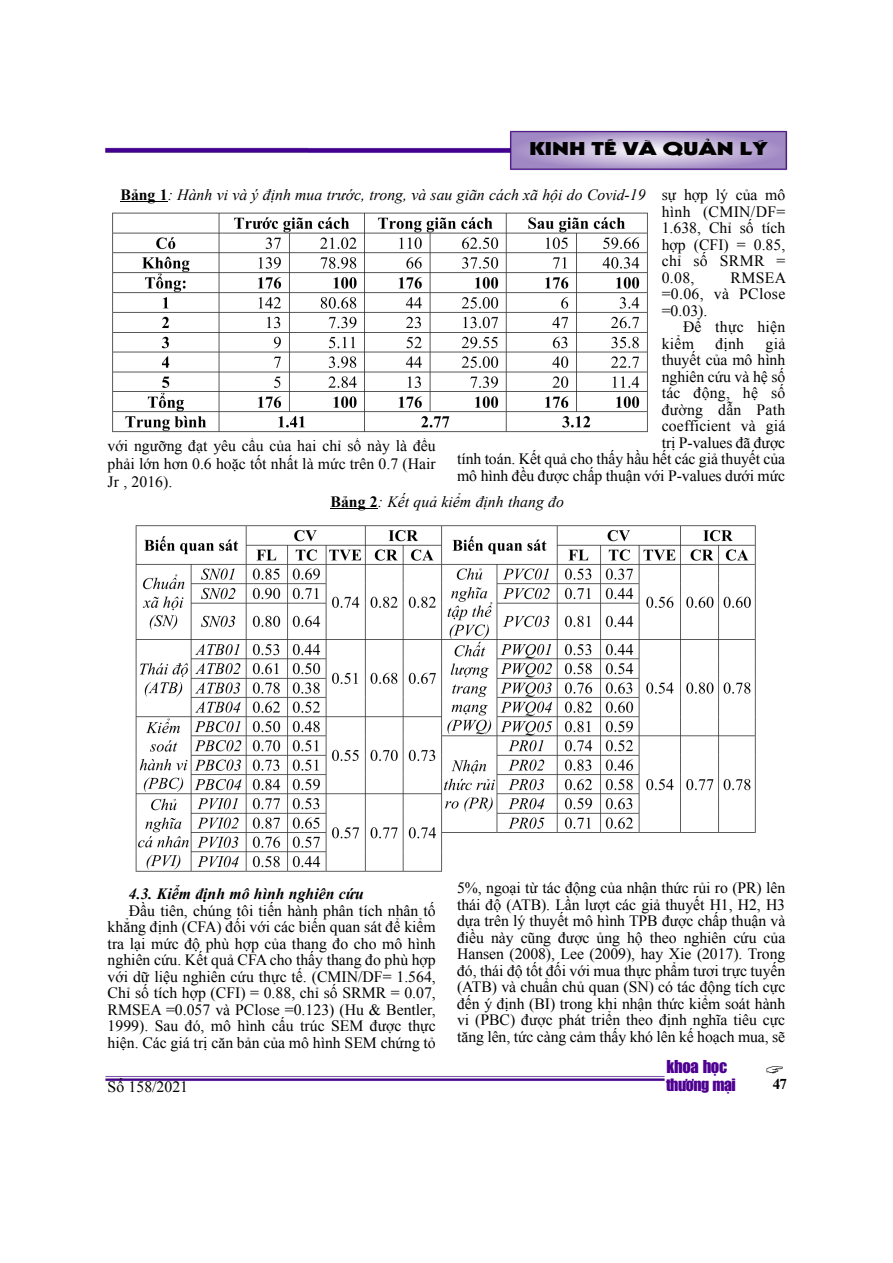
<style>
.page{position:relative;width:893px;height:1263px;background:#fff}
.page>*{position:absolute;margin:0;border:0;box-sizing:border-box;transform-origin:0 0}
.t1{font:18px "UTM Kabel KT";color:#000;scale:1.45 1}
.t2{font:16.5px "UTM Impact";letter-spacing:-.02em;color:#4e0091}
.t3{font:15.75px/16.5px "Times New Roman";color:#000;text-align:justify}
.t4{font:italic 15.75px "Times New Roman";color:#000}
.t5{font:italic 700 15.75px "Times New Roman";color:#000}
.t6{font:15.75px "UTM Impact";letter-spacing:-.035em;color:#4e0091}
.t7{font:700 15px "Times New Roman";color:#000}
.s1{font-weight:700;font-style:normal}
</style>
<div class="page">
<img style="left:105px;top:1076px;width:560px;height:5px">
<img style="left:509px;top:130px;width:279px;height:40px">
<img style="left:105px;top:147px;width:409px;height:7px">
<div style="left:664px;top:1077px;width:82px;height:26px;background:#fff"></div>
<hr style="left:120px;top:201px;width:48px;height:1px;background:#000">
<img style="left:112px;top:212px;width:536px;height:221px">
<hr style="left:330px;top:508px;width:48px;height:1px;background:#000">
<img style="left:135px;top:525px;width:621px;height:347px">
<p class="t1" style="left:529px;top:137px;width:166px">KINH TẾ VÀ QUẢN LÝ</p>
<p class="t4" style="left:120px;top:186px;width:526px"><span class="s1">Bảng 1</span>: Hành vi và ý định mua trước, trong, và sau giãn cách xã hội do Covid-19</p>
<p class="t3" style="left:661px;top:187px;width:125px">sự hợp lý của mô hình (CMIN/DF= 1.638, Chỉ số tích hợp (CFI) = 0.85, chỉ số SRMR = 0.08,</p>
<p class="t3" style="left:661px;top:269px;width:126px;text-indent:69px">RMSEA =0.06, và PClose =0.03).</p>
<p class="t3" style="left:661px;top:319px;width:125px;text-indent:21px">Để thực hiện kiểm</p>
<p class="t3" style="left:457px;top:335px;width:330px;text-align:right">giả<br>thuyết của mô hình<br>nghiên cứu và hệ số<br>tác động, hệ số<br>đường dẫn Path<br>coefficient và giá<br>trị P-values đã được<br>tính toán. Kết quả cho thấy hầu hết các giả thuyết của mô hình đều được chấp thuận với P-values dưới mức</p>
<p class="t3" style="left:715px;top:335px;width:30px">định</p>
<p class="t3" style="left:108px;top:436px;width:330px;line-height:18px">với ngưỡng đạt yêu cầu của hai chỉ số này là đều phải lớn hơn 0.6 hoặc tốt nhất là mức trên 0.7 (Hair Jr , 2016).</p>
<p class="t4" style="left:330px;top:493px;width:235px"><span class="s1">Bảng 2</span>: Kết quả kiểm định thang đo</p>
<p class="t5" style="left:129px;top:885px;width:236px">4.3. Kiểm định mô hình nghiên cứu</p>
<p class="t3" style="left:108px;top:902px;width:330px;text-indent:21px">Đầu tiên, chúng tôi tiến hành phân tích nhân tố khẳng định (CFA) đối với các biến quan sát để kiểm tra lại mức độ phù hợp của thang đo cho mô hình nghiên cứu. Kết quả CFA cho thấy thang đo phù hợp với dữ liệu nghiên cứu thực tế. (CMIN/DF= 1.564, Chỉ số tích hợp (CFI) = 0.88, chỉ số SRMR = 0.07, RMSEA =0.057 và PClose =0.123) (Hu &amp; Bentler, 1999). Sau đó, mô hình cấu trúc SEM được thực hiện. Các giá trị căn bản của mô hình SEM chứng tỏ</p>
<p class="t3" style="left:108px;top:1079px;width:82px">Số 158/2021</p>
<p class="t3" style="left:457px;top:880px;width:330px">5%, ngoại từ tác động của nhận thức rủi ro (PR) lên thái độ (ATB). Lần lượt các giả thuyết H1, H2, H3 dựa trên lý thuyết mô hình TPB được chấp thuận và điều này cũng được ủng hộ theo nghiên cứu của Hansen (2008), Lee (2009), hay Xie (2017). Trong đó, thái độ tốt đối với mua thực phẩm tươi trực tuyến (ATB) và chuẩn chủ quan (SN) có tác động tích cực đến ý định (BI) trong khi nhận thức kiểm soát hành vi (PBC) được phát triển theo định nghĩa tiêu cực tăng lên, tức càng cảm thấy khó lên kế hoạch mua, sẽ</p>
<p class="t7" style="left:772px;top:1076px;width:16px">47</p>
<p class="t2" style="left:666px;top:1055px;width:62px">khoa học</p>
<p class="t6" style="left:666px;top:1074px;width:71px">thương mại</p>
</div>
